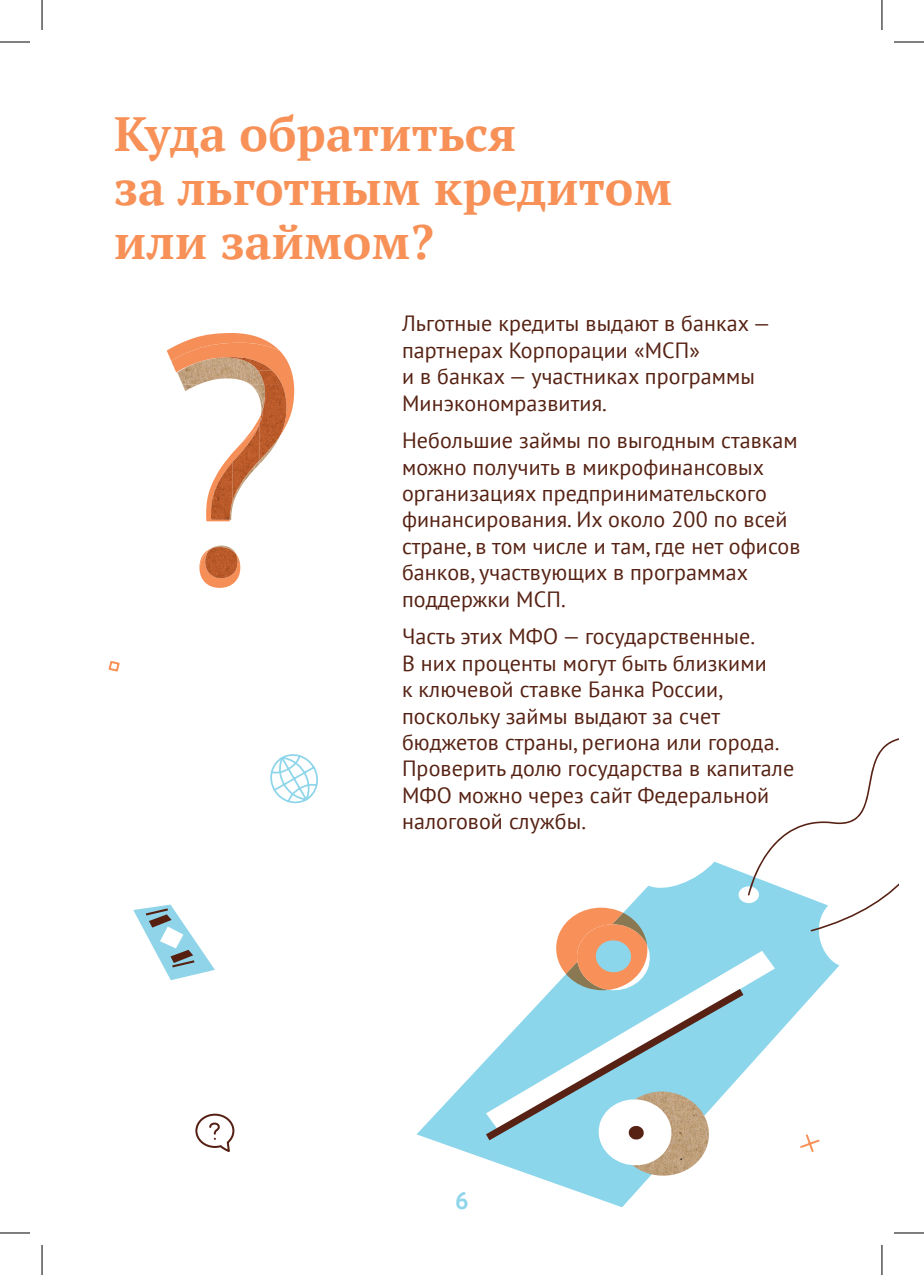
<style>
.page{position:relative;width:924px;height:1275px;background:#fff}
.page>*{position:absolute;margin:0;border:0;box-sizing:border-box;transform-origin:0 0}
.t1{font:700 48px/54px "PT Serif";letter-spacing:.005em;color:#f79158}
.t2{font:700 24px "PT Sans";color:#8fd6eb}
.t3{font:22px/26.4px "PT Sans";letter-spacing:.005em;color:#562213}
</style>
<div class="page">
<svg style="left:416px;top:1061px;width:233px;height:146px"></svg>
<img style="left:613px;top:1169px;width:75px;height:8px">
<svg style="left:195px;top:1113px;width:40px;height:39px"></svg>
<svg style="left:270px;top:754px;width:48px;height:50px"></svg>
<svg style="left:108px;top:661px;width:12px;height:11px"></svg>
<svg style="left:485px;top:738px;width:413px;height:431px"></svg>
<svg style="left:133px;top:904px;width:82px;height:76px"></svg>
<svg style="left:166px;top:333px;width:129px;height:255px"></svg>
<img style="left:205px;top:547px;width:32px;height:31px">
<hr style="left:0;top:42px;width:30px;height:1px;background:#000">
<hr style="left:893px;top:42px;width:30px;height:1px;background:#000">
<hr style="left:0;top:1232px;width:30px;height:1px;background:#000">
<hr style="left:893px;top:1232px;width:30px;height:1px;background:#000">
<hr style="left:42px;top:0;width:1px;height:30px;background:#000">
<hr style="left:42px;top:1245px;width:1px;height:30px;background:#000">
<hr style="left:881px;top:0;width:1px;height:30px;background:#000">
<hr style="left:881px;top:1245px;width:1px;height:30px;background:#000">
<h1 class="t1" style="left:114px;top:106px;width:559px">Куда обратиться<br>за льготным кредитом или займом?</h1>
<p class="t3" style="left:402px;top:310px;width:370px">Льготные кредиты выдают в банках — партнерах Корпорации «МСП»<br>и в банках — участниках программы<br>Минэкономразвития.</p>
<p class="t3" style="left:402px;top:427px;width:400px">Небольшие займы по выгодным ставкам можно получить в микрофинансовых организациях предпринимательского финансирования. Их около 200 по всей стране, в том числе и там, где нет офисов банков, участвующих в программах поддержки МСП.</p>
<p class="t3" style="left:402px;top:623px;width:393px">Часть этих МФО — государственные.<br>В них проценты могут быть близкими<br>к ключевой ставке Банка России, поскольку займы выдают за счет бюджетов страны, региона или города.<br>Проверить долю государства в капитале<br>МФО можно через сайт Федеральной налоговой службы.</p>
<p class="t2" style="left:455px;top:1185px;width:15px">6</p>
</div>
